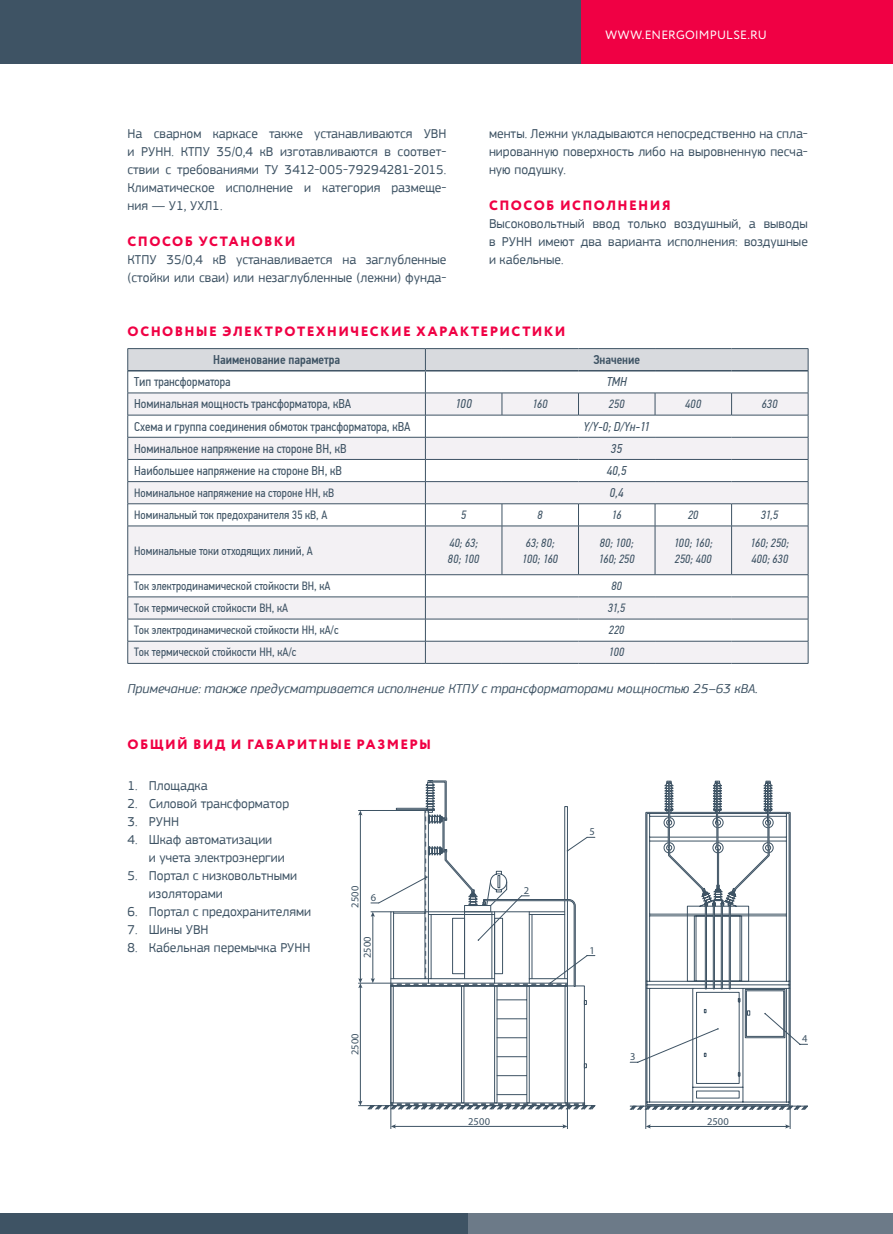
<style>
.page{position:relative;width:893px;height:1234px;background:#fff}
.page>*{position:absolute;margin:0;border:0;box-sizing:border-box;transform-origin:0 0}
.t1{font:13.5px/18px "PF Square Sans Pro";color:#3e5364;text-align:justify}
.t2{font:800 13.5px "Circe";letter-spacing:.105em;color:#f00044}
.t3{font:italic 13.5px "PF Square Sans Pro";color:#3e5364}
.t4{font:12.75px "PF Din Text Cond Pro";color:#3e5364}
.t5{font:500 12.75px "PF Din Text Cond Pro";color:#3e5364}
.t6{font:italic 12.75px "PF Din Text Cond Pro";color:#3e5364}
.t7{font:12px "PF Din Text Cond Pro";color:#3e5364}
.t8{font:italic 12px/15.9px "PF Din Text Cond Pro";color:#3e5364}
.t9{font:12px "Circe";letter-spacing:.015em;color:#fff}
.t10{font:italic 300 10.5px "PF Din Text Cond Pro";letter-spacing:.01em;color:#3e5364}
</style>
<div class="page">
<div style="left:0;top:0;width:581px;height:64px;background:#3e5364"></div>
<div style="left:468px;top:1212px;width:425px;height:21px;background:#6c7a88"></div>
<div style="left:0;top:1212px;width:468px;height:21px;background:#3e5364"></div>
<div style="left:581px;top:0;width:312px;height:64px;background:#f00044"></div>
<svg style="left:128px;top:641px;width:680px;height:22px;fill:#f3f1f4"></svg>
<svg style="left:128px;top:526px;width:680px;height:114px;fill:#f3f1f4"></svg>
<svg style="left:127px;top:348px;width:682px;height:177px"></svg>
<hr style="left:128px;top:525px;width:297px;height:1px;background:#3e5364">
<hr style="left:127px;top:526px;width:1px;height:48px;background:#3e5364">
<hr style="left:425px;top:525px;width:77px;height:1px;background:#3e5364">
<hr style="left:425px;top:526px;width:1px;height:48px;background:#3e5364">
<hr style="left:502px;top:525px;width:76px;height:1px;background:#3e5364">
<hr style="left:502px;top:526px;width:1px;height:48px;background:#3e5364">
<hr style="left:578px;top:525px;width:77px;height:1px;background:#3e5364">
<hr style="left:578px;top:526px;width:1px;height:48px;background:#3e5364">
<hr style="left:655px;top:525px;width:77px;height:1px;background:#3e5364">
<hr style="left:655px;top:526px;width:1px;height:48px;background:#3e5364">
<hr style="left:732px;top:525px;width:76px;height:1px;background:#3e5364">
<hr style="left:731px;top:526px;width:1px;height:48px;background:#3e5364">
<hr style="left:808px;top:526px;width:1px;height:48px;background:#3e5364">
<hr style="left:128px;top:574px;width:297px;height:1px;background:#3e5364">
<hr style="left:425px;top:574px;width:77px;height:1px;background:#3e5364">
<hr style="left:502px;top:574px;width:76px;height:1px;background:#3e5364">
<hr style="left:578px;top:574px;width:77px;height:1px;background:#3e5364">
<hr style="left:655px;top:574px;width:77px;height:1px;background:#3e5364">
<hr style="left:732px;top:574px;width:76px;height:1px;background:#3e5364">
<hr style="left:128px;top:596px;width:297px;height:1px;background:#3e5364">
<hr style="left:425px;top:596px;width:77px;height:1px;background:#3e5364">
<hr style="left:502px;top:596px;width:76px;height:1px;background:#3e5364">
<hr style="left:578px;top:596px;width:77px;height:1px;background:#3e5364">
<hr style="left:655px;top:596px;width:77px;height:1px;background:#3e5364">
<hr style="left:732px;top:596px;width:76px;height:1px;background:#3e5364">
<hr style="left:128px;top:618px;width:297px;height:1px;background:#3e5364">
<hr style="left:425px;top:618px;width:77px;height:1px;background:#3e5364">
<hr style="left:502px;top:618px;width:76px;height:1px;background:#3e5364">
<hr style="left:578px;top:618px;width:77px;height:1px;background:#3e5364">
<hr style="left:655px;top:618px;width:77px;height:1px;background:#3e5364">
<hr style="left:732px;top:618px;width:76px;height:1px;background:#3e5364">
<hr style="left:128px;top:640px;width:297px;height:1px;background:#3e5364">
<svg style="left:127px;top:574px;width:1px;height:89px"></svg>
<hr style="left:425px;top:640px;width:77px;height:1px;background:#3e5364">
<svg style="left:425px;top:574px;width:1px;height:89px"></svg>
<hr style="left:502px;top:640px;width:76px;height:1px;background:#3e5364">
<hr style="left:578px;top:640px;width:77px;height:1px;background:#3e5364">
<hr style="left:655px;top:640px;width:77px;height:1px;background:#3e5364">
<hr style="left:732px;top:640px;width:76px;height:1px;background:#3e5364">
<svg style="left:808px;top:574px;width:1px;height:89px"></svg>
<hr style="left:128px;top:663px;width:297px;height:1px;background:#3e5364">
<hr style="left:425px;top:663px;width:77px;height:1px;background:#3e5364">
<hr style="left:502px;top:663px;width:76px;height:1px;background:#3e5364">
<hr style="left:578px;top:663px;width:77px;height:1px;background:#3e5364">
<hr style="left:655px;top:663px;width:77px;height:1px;background:#3e5364">
<hr style="left:732px;top:663px;width:76px;height:1px;background:#3e5364">
<hr style="left:128px;top:370px;width:297px;height:1px;background:#3e5364">
<hr style="left:425px;top:370px;width:77px;height:1px;background:#3e5364">
<hr style="left:502px;top:370px;width:76px;height:1px;background:#3e5364">
<hr style="left:578px;top:370px;width:77px;height:1px;background:#3e5364">
<hr style="left:655px;top:370px;width:77px;height:1px;background:#3e5364">
<hr style="left:732px;top:370px;width:76px;height:1px;background:#3e5364">
<svg style="left:629px;top:780px;width:179px;height:348px"></svg>
<svg style="left:358px;top:780px;width:238px;height:348px"></svg>
<p class="t1" style="left:128px;top:124px;width:320px">На сварном каркасе также устанавливаются УВН и РУНН. КТПУ 35/0,4 кВ изготавливаются в соответ&shy;ствии с требованиями ТУ 3412-005-79294281-2015.<br>Климатическое исполнение и категория размеще&shy;ния — У1, УХЛ1.</p>
<p class="t2" style="left:128px;top:232px;width:169px">СПОСОБ УСТАНОВКИ</p>
<p class="t1" style="left:128px;top:250px;width:320px">КТПУ 35/0,4 кВ устанавливается на заглубленные (стойки или сваи) или незаглубленные (лежни) фунда-</p>
<p class="t9" style="left:605px;top:27px;width:163px">WWW.ENERGOIMPULSE.RU</p>
<p class="t1" style="left:489px;top:124px;width:320px">менты. Лежни укладываются непосредственно на спла&shy;нированную поверхность либо на выровненную песча&shy;ную подушку.</p>
<p class="t2" style="left:489px;top:196px;width:183px">СПОСОБ ИСПОЛНЕНИЯ</p>
<p class="t1" style="left:489px;top:214px;width:320px">Высоковольтный ввод только воздушный, а выводы в РУНН имеют два варианта исполнения: воздушные и кабельные.</p>
<p class="t2" style="left:128px;top:322px;width:439px">ОСНОВНЫЕ ЭЛЕКТРОТЕХНИЧЕСКИЕ ХАРАКТЕРИСТИКИ</p>
<p class="t5" style="left:213px;top:352px;width:129px">Наименование параметра</p>
<p class="t5" style="left:593px;top:352px;width:48px">Значение</p>
<p class="t4" style="left:134px;top:374px;width:98px">Тип трансформатора</p>
<p class="t6" style="left:607px;top:374px;width:22px">ТМН</p>
<p class="t4" style="left:134px;top:396px;width:219px">Номинальная мощность трансформатора, кВА</p>
<p class="t6" style="left:455px;top:396px;width:18px">100</p>
<p class="t8" style="left:533px;top:396px;width:17px">160</p>
<p class="t8" style="left:609px;top:396px;width:17px">250</p>
<p class="t8" style="left:685px;top:396px;width:18px">400</p>
<p class="t8" style="left:762px;top:396px;width:17px">630</p>
<p class="t4" style="left:134px;top:418px;width:278px">Схема и группа соединения обмоток трансформатора, кВА</p>
<p class="t6" style="left:583px;top:419px;width:68px">Y/Y-0; D/Yн-11</p>
<p class="t4" style="left:134px;top:441px;width:214px">Номинальное напряжение на стороне ВН, кВ</p>
<p class="t6" style="left:611px;top:441px;width:13px">35</p>
<p class="t4" style="left:134px;top:463px;width:209px">Наибольшее напряжение на стороне ВН, кВ</p>
<p class="t6" style="left:607px;top:463px;width:21px">40,5</p>
<p class="t7" style="left:134px;top:485px;width:202px">Номинальное напряжение на стороне НН, кВ</p>
<p class="t6" style="left:610px;top:485px;width:16px">0,4</p>
<p class="t7" style="left:134px;top:507px;width:195px">Номинальный ток предохранителя 35 кВ, А</p>
<p class="t8" style="left:461px;top:507px;width:7px">5</p>
<p class="t8" style="left:538px;top:507px;width:7px">8</p>
<p class="t8" style="left:612px;top:507px;width:11px">16</p>
<p class="t8" style="left:688px;top:507px;width:12px">20</p>
<p class="t8" style="left:761px;top:507px;width:19px">31,5</p>
<p class="t7" style="left:134px;top:543px;width:180px">Номинальные токи отходящих линий, А</p>
<p class="t8" style="left:448px;top:534px;width:33px">40; 63;<br>80; 100</p>
<p class="t8" style="left:522px;top:534px;width:37px">63; 80;<br>100; 160</p>
<p class="t8" style="left:599px;top:534px;width:37px">80; 100;<br>160; 250</p>
<p class="t8" style="left:674px;top:534px;width:40px">100; 160;<br>250; 400</p>
<p class="t8" style="left:750px;top:534px;width:40px">160; 250;<br>400; 630</p>
<p class="t7" style="left:134px;top:578px;width:198px">Ток электродинамической стойкости ВН, кА</p>
<p class="t8" style="left:611px;top:578px;width:12px">80</p>
<p class="t7" style="left:134px;top:600px;width:155px">Ток термической стойкости ВН, кА</p>
<p class="t8" style="left:608px;top:600px;width:19px">31,5</p>
<p class="t7" style="left:134px;top:623px;width:206px">Ток электродинамической стойкости НН, кА/с</p>
<p class="t8" style="left:609px;top:622px;width:17px">220</p>
<p class="t7" style="left:134px;top:645px;width:164px">Ток термической стойкости НН, кА/с</p>
<p class="t8" style="left:609px;top:644px;width:17px">100</p>
<p class="t3" style="left:128px;top:680px;width:632px">Примечание: также предусматривается исполнение КТПУ с трансформаторами мощностью 25–63 кВА.</p>
<p class="t2" style="left:128px;top:735px;width:305px">ОБЩИЙ ВИД И ГАБАРИТНЫЕ РАЗМЕРЫ</p>
<p class="t1" style="left:128px;top:776px;width:82px">1. Площадка</p>
<p class="t1" style="left:128px;top:794px;width:163px">2. Силовой трансформатор</p>
<p class="t1" style="left:128px;top:812px;width:53px">3. РУНН</p>
<p class="t1" style="left:149px;top:830px;width:137px;text-indent:-21px">4. Шкаф автоматизации<br>и учета электроэнергии</p>
<p class="t1" style="left:149px;top:866px;width:150px;text-indent:-21px">5. Портал с низковольтными изоляторами</p>
<p class="t1" style="left:128px;top:902px;width:185px">6. Портал с предохранителями</p>
<p class="t1" style="left:128px;top:920px;width:83px">7. Шины УВН</p>
<p class="t1" style="left:128px;top:938px;width:184px">8. Кабельная перемычка РУНН</p>
<p class="t10" style="left:348px;top:907px;width:23px;rotate:-90deg">2500</p>
<p class="t10" style="left:371px;top:890px;width:7px">6</p>
<p class="t10" style="left:361px;top:958px;width:23px;rotate:-90deg">2500</p>
<p class="t10" style="left:348px;top:1054px;width:23px;rotate:-90deg">2500</p>
<p class="t10" style="left:524px;top:883px;width:7px">2</p>
<p class="t10" style="left:468px;top:1114px;width:23px">2500</p>
<p class="t10" style="left:589px;top:825px;width:7px">5</p>
<p class="t10" style="left:589px;top:943px;width:7px">1</p>
<p class="t10" style="left:630px;top:1050px;width:7px">3</p>
<p class="t10" style="left:707px;top:1114px;width:23px">2500</p>
<p class="t10" style="left:802px;top:1032px;width:7px">4</p>
</div>
